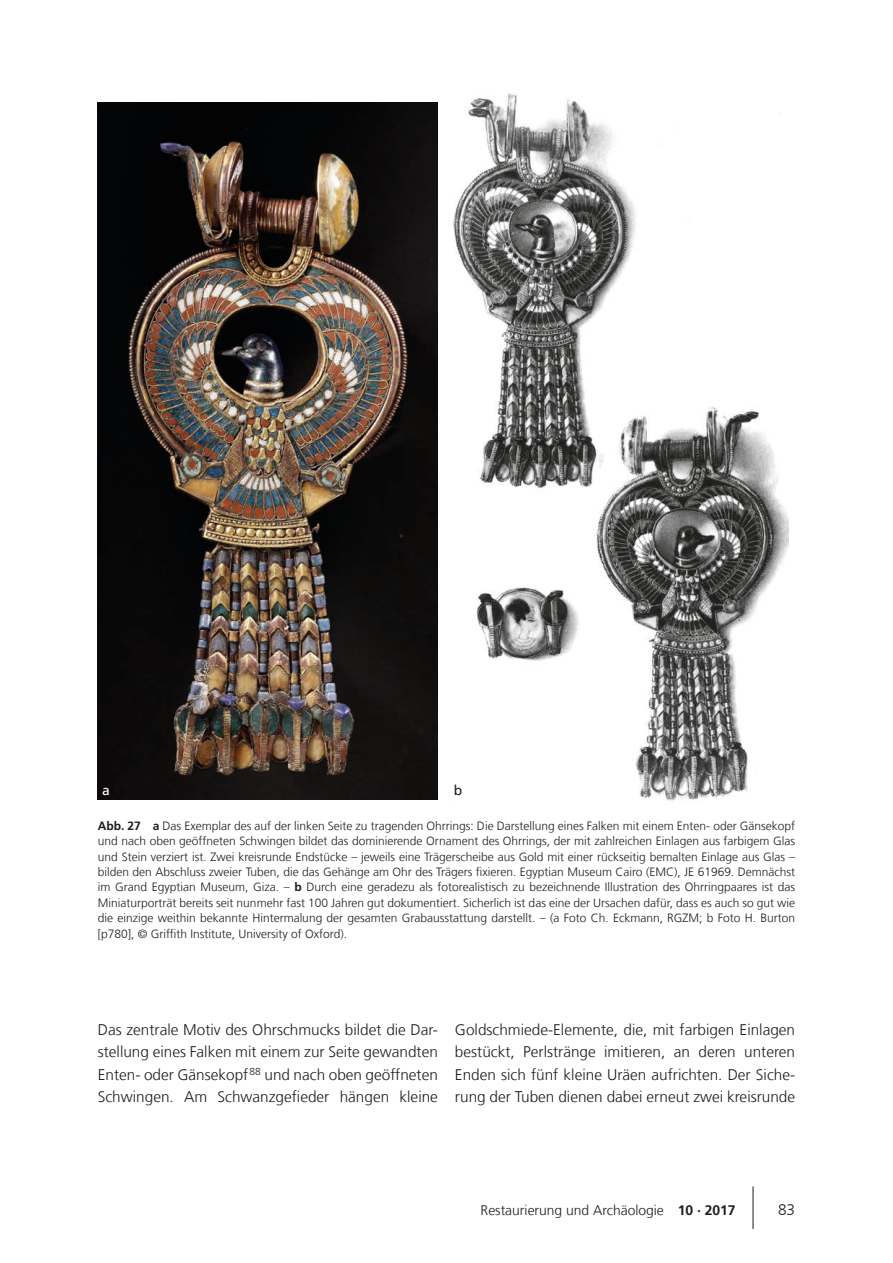
<style>
.page{position:relative;width:893px;height:1263px;background:#fff}
.page>*{position:absolute;margin:0;border:0;box-sizing:border-box;transform-origin:0 0}
.t1{font:300 15.3px/22.5px "Frutiger LT Com";color:#1d1d1b;text-align:justify}
.t2{font:15.3px "Frutiger LT Com Light 2";color:#1d1d1b}
.t3{font:13.8px "Frutiger LT Com Light 2";color:#1d1d1b}
.t4{font:13.8px "Frutiger LT Com";color:#fff}
.t5{font:13.8px "Frutiger LT Com";color:#1d1d1b}
.t6{font:300 12px/15.5px "Frutiger LT Com";color:#1d1d1b;text-align:justify}
.s1{font-weight:700}
.s2{font-family:"Frutiger LT Com";font-weight:700}
</style>
<div class="page">
<hr style="left:753px;top:1186px;width:1px;height:43px;background:#1d1d1b">
<img style="left:98px;top:102px;width:340px;height:697px">
<img style="left:453px;top:93px;width:336px;height:708px">
<p class="t4" style="left:102px;top:782px;width:9px">a</p>
<p class="t5" style="left:454px;top:782px;width:10px">b</p>
<p class="t6" style="left:98px;top:818px;width:699px"><span class="s1">Abb. 27 a</span> Das Exemplar des auf der linken Seite zu tragenden Ohrrings: Die Darstellung eines Falken mit einem Enten- oder Gänsekopf und nach oben geöffneten Schwingen bildet das dominierende Ornament des Ohrrings, der mit zahlreichen Einlagen aus farbigem Glas und Stein verziert ist. Zwei kreisrunde Endstücke – jeweils eine Trägerscheibe aus Gold mit einer rückseitig bemalten Einlage aus Glas – bilden den Abschluss zweier Tuben, die das Gehänge am Ohr des Trägers fixieren. Egyptian Museum Cairo (EMC), JE 61969. Demnächst im Grand Egyptian Museum, Giza. – <span class="s1">b</span> Durch eine geradezu als fotorealistisch zu bezeichnende Illustration des Ohrringpaares ist das Miniaturporträt bereits seit nunmehr fast 100 Jahren gut dokumentiert. Sicherlich ist das eine der Ursachen dafür, dass es auch so gut wie die einzige weithin bekannte Hintermalung der gesamten Grabausstattung darstellt. – (a Foto Ch. Eckmann, RGZM; b Foto H. Burton [p780], © Griffith Institute, University of Oxford).</p>
<p class="t1" style="left:98px;top:1018px;width:342px">Das zentrale Motiv des Ohrschmucks bildet die Dar&shy;stellung eines Falken mit einem zur Seite gewandten Enten- oder Gänsekopf<sup>88</sup> und nach oben geöffneten Schwingen. Am Schwanzgefieder hängen kleine</p>
<p class="t1" style="left:455px;top:1018px;width:342px">Goldschmiede-Elemente, die, mit farbigen Einlagen bestückt, Perlstränge imitieren, an deren unteren Enden sich fünf kleine Uräen aufrichten. Der Siche&shy;rung der Tuben dienen dabei erneut zwei kreisrunde</p>
<p class="t3" style="left:481px;top:1202px;width:256px">Restaurierung und Archäologie <span class="s2">10 · 2017</span></p>
<p class="t2" style="left:778px;top:1200px;width:19px">83</p>
</div>
